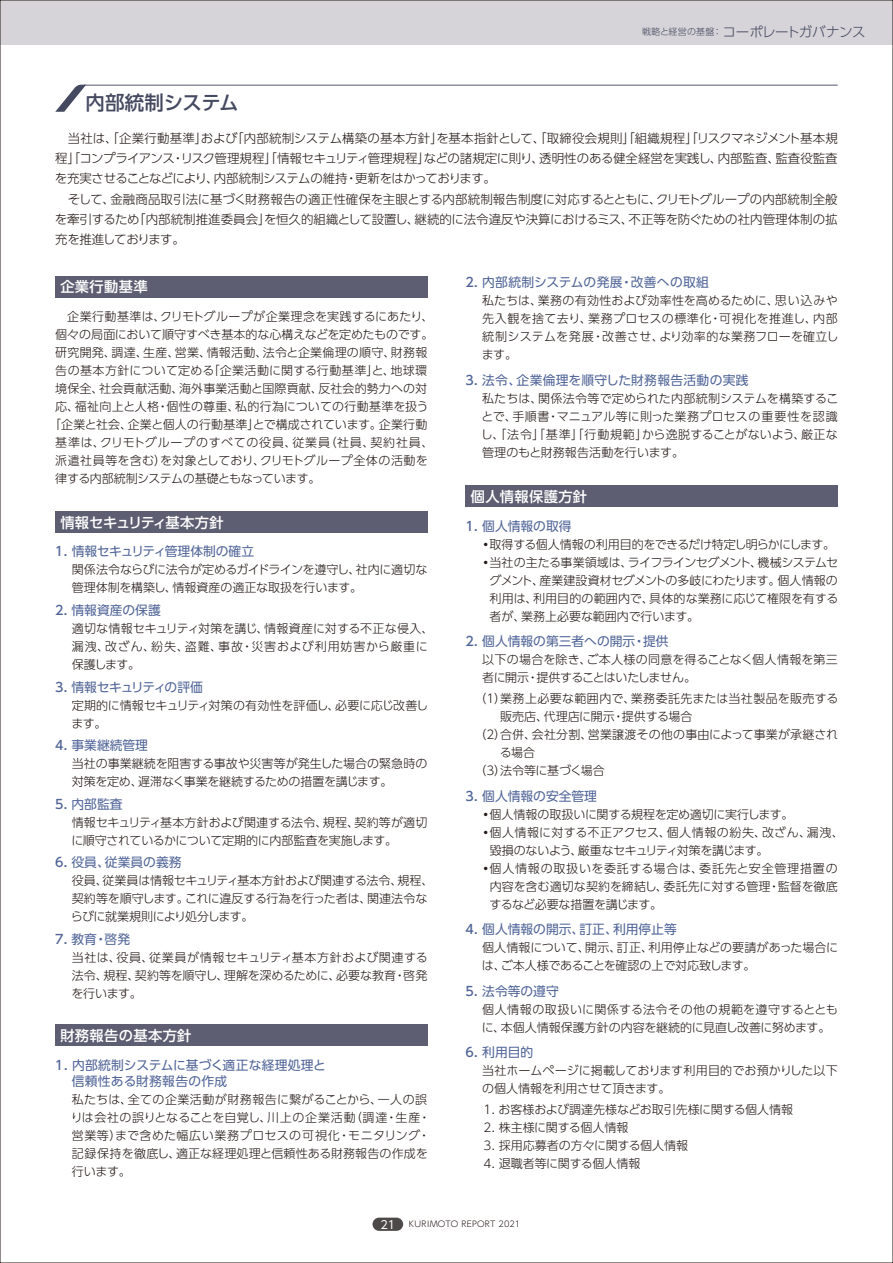
<style>
.page{position:relative;width:893px;height:1263px;background:#fff}
.page>*{position:absolute;margin:0;border:0;box-sizing:border-box;transform-origin:0 0}
.t1{font:500 19.5px "UD Shin Go Pro";letter-spacing:-.02em;color:#44495f}
.t2{font:500 14.25px "UD Shin Go Pro";letter-spacing:.025em;color:#fff}
.t3{font:500 14.25px "UD Shin Go Pro";letter-spacing:-.025em;color:#fff}
.t4{font:300 13.5px "UD Shin Go Pro";letter-spacing:-.03em;color:#44495f}
.t5{font:12.75px "UD Shin Go Pro";color:#516598}
.t6{font:12.75px/16.5px "UD Shin Go Pro";letter-spacing:.025em;color:#516598}
.t7{font:12.75px "UD Shin Go Pro";letter-spacing:-.06em;color:#516598}
.t8{font:300 12.45px/20.2px "UD Shin Go Pro";letter-spacing:-.01em;color:#221815}
.t9{font:300 12px/18px "UD Shin Go Pro";color:#221815}
.t10{font:300 12px/18px "UD Shin Go Pro";letter-spacing:.02em;color:#221815}
.t11{font:300 12px/18px "UD Shin Go Pro";letter-spacing:-.02em;color:#221815}
.t12{font:300 12px/18px "UD Shin Go Pro";letter-spacing:.025em;color:#221815}
.t13{font:300 12px "UD Shin Go Pro";letter-spacing:-.035em;color:#221815}
.t14{font:300 12px "UD Shin Go Pro";letter-spacing:.035em;color:#221815}
.t15{font:300 12px "UD Shin Go Pro";letter-spacing:-.04em;color:#221815}
.t16{font:300 12px "UD Shin Go Pro";letter-spacing:.03em;color:#221815}
.t17{font:300 12px "UD Shin Go Pro";letter-spacing:.04em;color:#221815}
.t18{font:300 12px "UD Shin Go Pro";letter-spacing:.07em;color:#221815}
.t19{font:300 12px "UD Shin Go Pro";letter-spacing:-.05em;color:#221815}
.t20{font:300 12px "UD Shin Go Pro";letter-spacing:.045em;color:#221815}
.t21{font:300 12px "UD Shin Go Pro";letter-spacing:.065em;color:#221815}
.t22{font:300 12px "UD Shin Go Pro";letter-spacing:-.025em;color:#221815}
.t23{font:300 8.25px "UD Shin Go Pro";letter-spacing:.025em;color:#221815}
.s1{font-size:9px}
.s2{font-weight:500}
.s3{font-weight:400;font-size:11.25px;color:#fff}
</style>
<div class="page">
<div style="left:372px;top:1217px;width:31px;height:14px;background:#4c4948;border-radius:7px"></div>
<div style="left:0;top:0;width:893px;height:44px;background:#d6d4d9"></div>
<svg style="left:55px;top:85px;width:30px;height:27px"></svg>
<hr style="left:84px;top:85px;width:754px;height:1px;background:#44495f">
<div style="left:55px;top:276px;width:372px;height:21px;background:#5d5e71"></div>
<div style="left:55px;top:511px;width:372px;height:21px;background:#5d5e71"></div>
<div style="left:466px;top:485px;width:372px;height:22px;background:#5d5e71"></div>
<div style="left:55px;top:1024px;width:372px;height:22px;background:#5d5e71"></div>
<h1 class="t1" style="left:86px;top:87px;width:155px">内部統制システム</h1>
<p class="t4" style="left:642px;top:21px;width:225px"><span class="s1">戦略と経営の基盤：</span> コーポレートガバナンス</p>
<p class="t8" style="left:55px;top:128px;width:784px;text-indent:13px">当社は、「企業行動基準」および「内部統制システム構築の基本方針」を基本指針として、「取締役会規則」「組織規程」「リスクマネジメント基本規程」「コンプライアンス・リスク管理規程」「情報セキュリティ管理規程」などの諸規定に則り、透明性のある健全経営を実践し、内部監査、監査役監査を充実させることなどにより、内部統制システムの維持・更新をはかっております。<br>　そして、金融商品取引法に基づく財務報告の適正性確保を主眼とする内部統制報告制度に対応するとともに、クリモトグループの内部統制全般を牽引するため「内部統制推進委員会」を恒久的組織として設置し、継続的に法令違反や決算におけるミス、不正等を防ぐための社内管理体制の拡充を推進しております。</p>
<p class="t2" style="left:60px;top:275px;width:89px">企業行動基準</p>
<p class="t16" style="left:55px;top:306px;width:380px">　企業行動基準は、クリモトグループが企業理念を実践するにあたり、</p>
<p class="t9" style="left:55px;top:325px;width:380px">個々の局面において順守すべき基本的な心構えなどを定めたものです。</p>
<p class="t10" style="left:55px;top:343px;width:374px">研究開発、調達、生産、営業、情報活動、法令と企業倫理の順守、財務報</p>
<p class="t17" style="left:55px;top:360px;width:374px">告の基本方針について定める「企業活動に関する行動基準」と、地球環</p>
<p class="t9" style="left:55px;top:379px;width:373px">境保全、社会貢献活動、海外事業活動と国際貢献、反社会的勢力への対</p>
<p class="t12" style="left:55px;top:397px;width:375px">応、福祉向上と人格・個性の尊重、私的行為についての行動基準を扱う</p>
<p class="t9" style="left:49px;top:415px;width:380px">「企業と社会、企業と個人の行動基準」とで構成されています。企業行動</p>
<p class="t18" style="left:55px;top:432px;width:380px">基準は、クリモトグループのすべての役員、従業員（社員、契約社員、</p>
<p class="t14" style="left:55px;top:450px;width:374px">派遣社員等を含む）を対象としており、クリモトグループ全体の活動を</p>
<p class="t13" style="left:55px;top:468px;width:267px">律する内部統制システムの基礎ともなっています。</p>
<p class="t6" style="left:466px;top:274px;width:245px"><span class="s2">2.</span> 内部統制システムの発展・改善への取組</p>
<p class="t9" style="left:482px;top:291px;width:358px;text-align:justify">私たちは、業務の有効性および効率性を高めるために、思い込みや先入観を捨て去り、業務プロセスの標準化・可視化を推進し、内部統制システムを発展・改善させ、より効率的な業務フローを確立します。</p>
<p class="t6" style="left:466px;top:371px;width:284px"><span class="s2">3.</span> 法令、企業倫理を順守した財務報告活動の実践</p>
<p class="t9" style="left:481px;top:389px;width:359px;text-align:justify">私たちは、関係法令等で定められた内部統制システムを構築することで、手順書・マニュアル等に則った業務プロセスの重要性を認識し、「法令」「基準」「行動規範」から逸脱することがないよう、厳正な管理のもと財務報告活動を行います。</p>
<p class="t2" style="left:471px;top:485px;width:118px">個人情報保護方針</p>
<p class="t3" style="left:60px;top:511px;width:165px">情報セキュリティ基本方針</p>
<p class="t5" style="left:466px;top:515px;width:107px"><span class="s2">1.</span> 個人情報の取得</p>
<p class="t15" style="left:480px;top:534px;width:357px">・取得する個人情報の利用目的をできるだけ特定し明らかにします。</p>
<p class="t19" style="left:480px;top:552px;width:360px">・当社の主たる事業領域は、ライフラインセグメント、機械システムセ</p>
<p class="t13" style="left:489px;top:570px;width:350px">グメント、産業建設資材セグメントの多岐にわたります。個人情報の</p>
<p class="t9" style="left:490px;top:588px;width:350px">利用は、利用目的の範囲内で、具体的な業務に応じて権限を有する</p>
<p class="t9" style="left:490px;top:606px;width:211px">者が、業務上必要な範囲内で行います。</p>
<p class="t5" style="left:466px;top:631px;width:204px"><span class="s2">2.</span> 個人情報の第三者への開示・提供</p>
<p class="t9" style="left:482px;top:650px;width:357px">以下の場合を除き、ご本人様の同意を得ることなく個人情報を第三者に開示・提供することはいたしません。</p>
<p class="t14" style="left:475px;top:689px;width:365px">（１）業務上必要な範囲内で、業務委託先または当社製品を販売する</p>
<p class="t9" style="left:500px;top:707px;width:194px">販売店、代理店に開示・提供する場合</p>
<p class="t9" style="left:475px;top:725px;width:365px">（２）合併、会社分割、営業譲渡その他の事由によって事業が承継され</p>
<p class="t9" style="left:500px;top:743px;width:37px">る場合</p>
<p class="t22" style="left:475px;top:761px;width:132px">（３）法令等に基づく場合</p>
<p class="t5" style="left:466px;top:785px;width:133px"><span class="s2">3.</span> 個人情報の安全管理</p>
<p class="t11" style="left:480px;top:804px;width:315px">・個人情報の取扱いに関する規程を定め適切に実行します。</p>
<p class="t20" style="left:480px;top:822px;width:365px">・個人情報に対する不正アクセス、個人情報の紛失、改ざん、漏洩、</p>
<p class="t13" style="left:490px;top:840px;width:280px">毀損のないよう、厳重なセキュリティ対策を講じます。</p>
<p class="t21" style="left:480px;top:858px;width:359px">・個人情報の取扱いを委託する場合は、委託先と安全管理措置の</p>
<p class="t9" style="left:490px;top:876px;width:350px">内容を含む適切な契約を締結し、委託先に対する管理・監督を徹底</p>
<p class="t15" style="left:489px;top:894px;width:174px">するなど必要な措置を講じます。</p>
<p class="t5" style="left:466px;top:919px;width:213px"><span class="s2">4.</span> 個人情報の開示、訂正、利用停止等</p>
<p class="t9" style="left:482px;top:938px;width:358px">個人情報について、開示、訂正、利用停止などの要請があった場合には、ご本人様であることを確認の上で対応致します。</p>
<p class="t5" style="left:466px;top:980px;width:95px"><span class="s2">5.</span> 法令等の遵守</p>
<p class="t9" style="left:482px;top:999px;width:358px">個人情報の取扱いに関係する法令その他の規範を遵守するとともに、本個人情報保護方針の内容を継続的に見直し改善に努めます。</p>
<p class="t5" style="left:466px;top:1042px;width:69px"><span class="s2">6.</span> 利用目的</p>
<p class="t9" style="left:482px;top:1061px;width:357px">当社ホームページに掲載しております利用目的でお預かりした以下の個人情報を利用させて頂きます。</p>
<p class="t9" style="left:481px;top:1100px;width:313px">１. お客様および調達先様などお取引先様に関する個人情報</p>
<p class="t9" style="left:481px;top:1118px;width:148px">２. 株主様に関する個人情報</p>
<p class="t9" style="left:481px;top:1136px;width:208px">３. 採用応募者の方々に関する個人情報</p>
<p class="t9" style="left:481px;top:1154px;width:160px">４. 退職者等に関する個人情報</p>
<p class="t5" style="left:53px;top:541px;width:203px"><span class="s2">１.</span> 情報セキュリティ管理体制の確立</p>
<p class="t9" style="left:72px;top:560px;width:357px">関係法令ならびに法令が定めるガイドラインを遵守し、社内に適切な管理体制を構築し、情報資産の適正な取扱を行います。</p>
<p class="t5" style="left:55px;top:600px;width:107px"><span class="s2">2.</span> 情報資産の保護</p>
<p class="t12" style="left:72px;top:619px;width:363px">適切な情報セキュリティ対策を講じ、情報資産に対する不正な侵入、漏洩、改ざん、紛失、盗難、事故・災害および利用妨害から厳重に保護します。</p>
<p class="t7" style="left:55px;top:676px;width:149px"><span class="s2">3.</span> 情報セキュリティの評価</p>
<p class="t11" style="left:71px;top:695px;width:358px">定期的に情報セキュリティ対策の有効性を評価し、必要に応じ改善します。</p>
<p class="t5" style="left:55px;top:735px;width:94px"><span class="s2">4.</span> 事業継続管理</p>
<p class="t9" style="left:72px;top:754px;width:357px">当社の事業継続を阻害する事故や災害等が発生した場合の緊急時の対策を定め、遅滞なく事業を継続するための措置を講じます。</p>
<p class="t5" style="left:55px;top:793px;width:69px"><span class="s2">5.</span> 内部監査</p>
<p class="t11" style="left:71px;top:812px;width:358px">情報セキュリティ基本方針および関連する法令、規程、契約等が適切に順守されているかについて定期的に内部監査を実施します。</p>
<p class="t5" style="left:55px;top:852px;width:128px"><span class="s2">6.</span> 役員、従業員の義務</p>
<p class="t9" style="left:71px;top:871px;width:364px">役員、従業員は情報セキュリティ基本方針および関連する法令、規程、契約等を順守します。これに違反する行為を行った者は、関連法令ならびに就業規則により処分します。</p>
<p class="t5" style="left:55px;top:928px;width:76px"><span class="s2">7.</span> 教育・啓発</p>
<p class="t9" style="left:71px;top:947px;width:358px;text-align:justify">当社は、役員、従業員が情報セキュリティ基本方針および関連する法令、規程、契約等を順守し、理解を深めるために、必要な教育・啓発を行います。</p>
<p class="t2" style="left:60px;top:1024px;width:133px">財務報告の基本方針</p>
<p class="t6" style="left:72px;top:1056px;width:256px;text-indent:-19px"><span class="s2">１.</span> 内部統制システムに基づく適正な経理処理と信頼性ある財務報告の作成</p>
<p class="t10" style="left:71px;top:1090px;width:361px">私たちは、全ての企業活動が財務報告に繋がることから、一人の誤りは会社の誤りとなることを自覚し、川上の企業活動（調達・生産・営業等）まで含めた幅広い業務プロセスの可視化・モニタリング・記録保持を徹底し、適正な経理処理と信頼性ある財務報告の作成を行います。</p>
<p class="t23" style="left:380px;top:1217px;width:141px"><span class="s3">21</span> KURIMOTO REPORT 2021</p>
</div>
